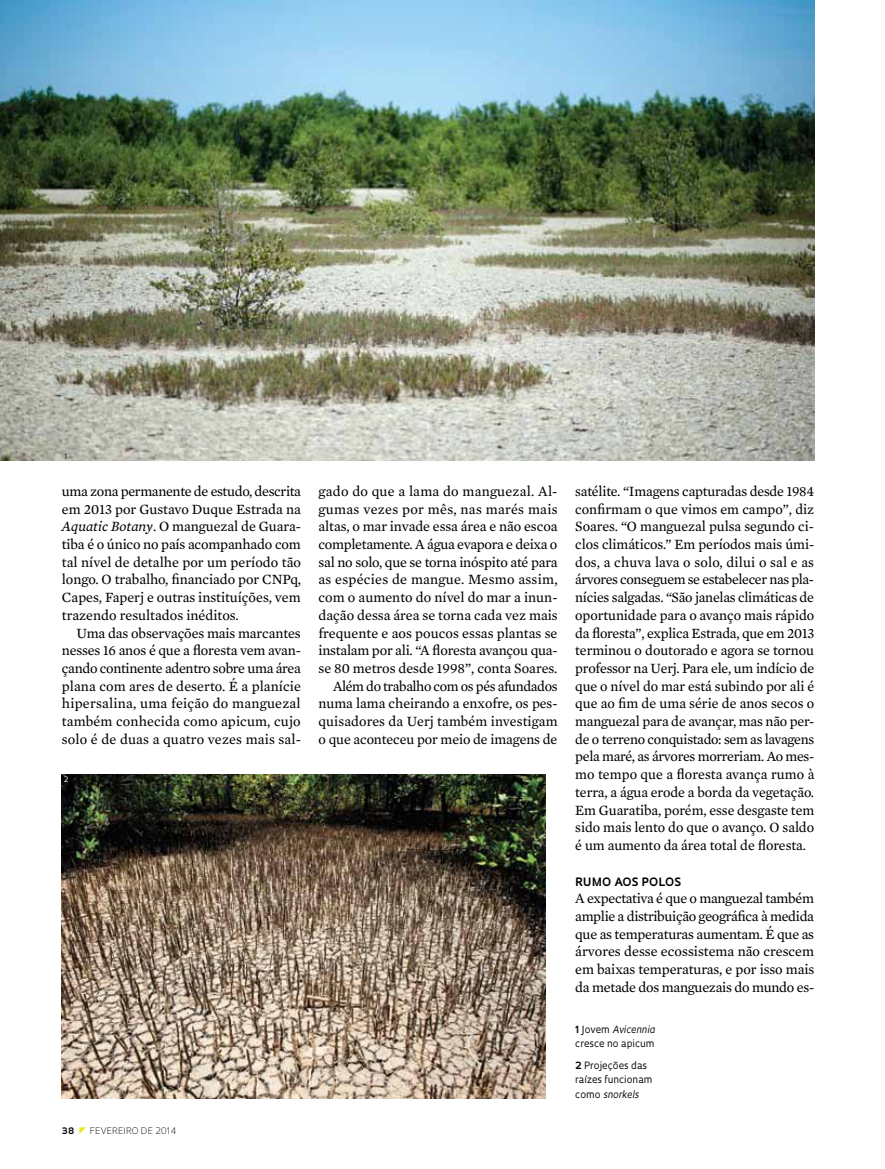
<style>
.page{position:relative;width:885px;height:1169px;background:#fff}
.page>*{position:absolute;margin:0;border:0;box-sizing:border-box;transform-origin:0 0}
.t1{font:14.4px/17.7px "Mercury Text G2";color:#000;text-align:justify}
.t2{font:700 11.25px "Oculum";letter-spacing:.03em;color:#000}
.t3{font:9.75px/14.1px "Oculum";color:#000}
.t4{font:300 8.7px "Oculum";letter-spacing:.015em;color:#000}
.t5{font:700 8.7px "Oculum";color:#000}
.t6{font:7.35px "Oculum";color:#000}
.t7{font:7.35px "Oculum";color:#fff}
.s1{font-style:italic}
.s2{font-weight:700}
</style>
<div class="page">
<img style="left:62px;top:774px;width:484px;height:324px">
<img style="left:0;top:0;width:814px;height:460px">
<p class="t6" style="left:65px;top:451px;width:5px">1</p>
<p class="t1" style="left:62px;top:481px;width:241px">uma zona permanente de estudo, descrita em 2013 por Gustavo Duque Estrada na <span class="s1">Aquatic Botany</span>. O manguezal de Guara&shy;tiba é o único no país acompanhado com tal nível de detalhe por um período tão longo. O trabalho, financiado por CNPq, Capes, Faperj e outras instituíções, vem trazendo resultados inéditos.</p>
<p class="t1" style="left:62px;top:623px;width:241px;text-indent:14px">Uma das observações mais marcantes nesses 16 anos é que a floresta vem avan&shy;çando continente adentro sobre uma área plana com ares de deserto. É a planície hipersalina, uma feição do manguezal também conhecida como apicum, cujo solo é de duas a quatro vezes mais sal-</p>
<p class="t7" style="left:64px;top:775px;width:6px">2</p>
<p class="t5" style="left:62px;top:1124px;width:14px">38</p>
<p class="t4" style="left:90px;top:1124px;width:88px">FEVEREIRO DE 2014</p>
<p class="t1" style="left:319px;top:481px;width:241px;text-align:right">gado do que a lama do manguezal. Al&shy;gumas vezes por mês, nas marés mais altas, o mar invade essa área e não escoa completamente. A água evapora e deixa o sal no solo, que se torna inóspito até para as espécies de mangue. Mesmo assim, com o aumento do nível do mar a inun&shy;dação dessa área se torna cada vez mais frequente e aos poucos essas plantas se instalam por ali. “A floresta avançou qua&shy;se 80 metros desde 1998”, conta Soares.<br>Além do trabalho com os pés afundados numa lama cheirando a enxofre, os pes&shy;quisadores da Uerj também investigam o que aconteceu por meio de imagens de</p>
<p class="t1" style="left:575px;top:481px;width:241px">satélite. “Imagens capturadas desde 1984 confirmam o que vimos em campo”, diz Soares. “O manguezal pulsa segundo ci&shy;clos climáticos.” Em períodos mais úmi&shy;dos, a chuva lava o solo, dilui o sal e as árvores conseguem se estabelecer nas pla&shy;nícies salgadas. “São janelas climáticas de oportunidade para o avanço mais rápido da floresta”, explica Estrada, que em 2013 terminou o doutorado e agora se tornou professor na Uerj. Para ele, um indício de que o nível do mar está subindo por ali é que ao fim de uma série de anos secos o manguezal para de avançar, mas não per&shy;de o terreno conquistado: sem as lavagens pela maré, as árvores morreriam. Ao mes&shy;mo tempo que a floresta avança rumo à terra, a água erode a borda da vegetação.<br>Em Guaratiba, porém, esse desgaste tem sido mais lento do que o avanço. O saldo é um aumento da área total de floresta.</p>
<p class="t2" style="left:575px;top:873px;width:106px">RUM O AOS POLOS</p>
<p class="t1" style="left:575px;top:889px;width:241px">A expectativa é que o manguezal também amplie a distribuição geográfica à medida que as temperaturas aumentam. É que as árvores desse ecossistema não crescem em baixas temperaturas, e por isso mais da metade dos manguezais do mundo es-</p>
<p class="t3" style="left:575px;top:1022px;width:81px"><span class="s2">1</span> Jovem <span class="s1">Avicennia </span>cresce no apicum</p>
<p class="t3" style="left:575px;top:1058px;width:79px"><span class="s2">2</span> Projeções das raízes funcionam como <span class="s1">snorkels</span></p>
</div>
